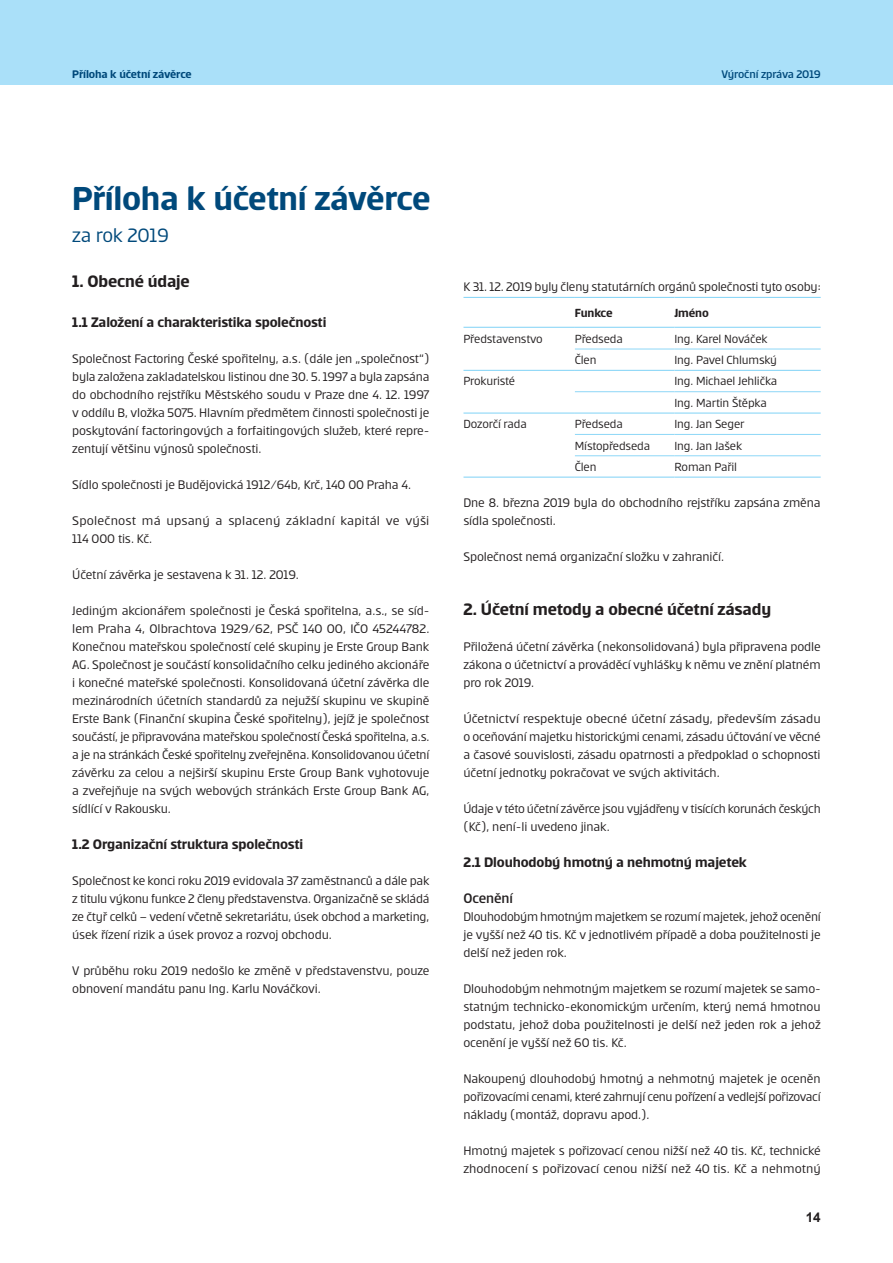
<style>
.page{position:relative;width:893px;height:1263px;background:#fff}
.page>*{position:absolute;margin:0;border:0;box-sizing:border-box;transform-origin:0 0}
.t1{font:700 36px "Erste";letter-spacing:-.015em;color:#00497b}
.t2{font:21px "Erste";letter-spacing:-.01em;color:#00497b}
.t3{font:700 18px "Erste";letter-spacing:-.01em;color:#231f20}
.t4{font:700 15px "Erste";letter-spacing:-.01em;color:#231f20}
.t5{font:500 15px "Erste";letter-spacing:-.01em;color:#231f20}
.t6{font:13.5px/18px "Erste";letter-spacing:-.01em;color:#231f20;text-align:justify}
.t7{font:13.5px/18px "Erste";letter-spacing:.015em;color:#231f20}
.t8{font:700 13.5px "Arial";color:#231f20}
.t9{font:12.75px/21.3px "Erste";letter-spacing:-.015em;color:#231f20}
.t10{font:700 12.75px "Erste";letter-spacing:-.01em;color:#231f20}
.t11{font:700 12px "Erste";letter-spacing:-.015em;color:#00497b}
.t12{font:500 12px "Erste";letter-spacing:-.01em;color:#00497b}
</style>
<div class="page">
<div style="left:0;top:0;width:893px;height:85px;background:#aae0f9"></div>
<hr style="left:463px;top:297px;width:112px;height:1px;background:#8dd7f7">
<hr style="left:575px;top:297px;width:99px;height:1px;background:#8dd7f7">
<hr style="left:674px;top:297px;width:147px;height:1px;background:#8dd7f7">
<hr style="left:463px;top:327px;width:112px;height:1px;background:#8dd7f7">
<hr style="left:575px;top:327px;width:99px;height:1px;background:#8dd7f7">
<hr style="left:674px;top:327px;width:147px;height:1px;background:#8dd7f7">
<hr style="left:674px;top:412px;width:147px;height:2px;background:#8dd7f7">
<hr style="left:463px;top:477px;width:112px;height:1px;background:#8dd7f7">
<hr style="left:575px;top:477px;width:99px;height:1px;background:#8dd7f7">
<hr style="left:674px;top:477px;width:147px;height:1px;background:#8dd7f7">
<hr style="left:575px;top:349px;width:99px;height:1px;background:#8dd7f7">
<hr style="left:674px;top:349px;width:147px;height:1px;background:#8dd7f7">
<hr style="left:463px;top:412px;width:112px;height:2px;background:#8dd7f7">
<hr style="left:575px;top:412px;width:99px;height:2px;background:#8dd7f7">
<hr style="left:575px;top:434px;width:99px;height:1px;background:#8dd7f7">
<hr style="left:674px;top:434px;width:147px;height:1px;background:#8dd7f7">
<hr style="left:575px;top:455px;width:99px;height:1px;background:#8dd7f7">
<hr style="left:674px;top:455px;width:147px;height:1px;background:#8dd7f7">
<hr style="left:463px;top:370px;width:112px;height:1px;background:#8dd7f7">
<hr style="left:575px;top:370px;width:99px;height:1px;background:#8dd7f7">
<hr style="left:674px;top:370px;width:147px;height:1px;background:#8dd7f7">
<hr style="left:575px;top:391px;width:99px;height:1px;background:#8dd7f7">
<hr style="left:674px;top:391px;width:147px;height:1px;background:#8dd7f7">
<p class="t11" style="left:72px;top:68px;width:121px">Příloha k účetní závěrce</p>
<p class="t12" style="left:721px;top:68px;width:101px">Výroční zpráva 2019</p>
<h1 class="t1" style="left:72px;top:180px;width:360px">Příloha k účetní závěrce</h1>
<h2 class="t2" style="left:72px;top:225px;width:98px">za rok 2019</h2>
<h3 class="t3" style="left:72px;top:272px;width:119px">1. Obecné údaje</h3>
<p class="t4" style="left:72px;top:314px;width:256px">1.1 Založení a charakteristika společnosti</p>
<p class="t6" style="left:72px;top:349px;width:359px">Společnost Factoring České spořitelny, a.s. (dále jen „společnost“) byla založena zakladatelskou listinou dne 30. 5. 1997 a byla zapsána do obchodního rejstříku Městského soudu v Praze dne 4. 12. 1997 v oddílu B, vložka 5075. Hlavním předmětem činnosti společnosti je poskytování factoringových a forfaitingových služeb, které repre&shy;zentují většinu výnosů společnosti.</p>
<p class="t6" style="left:72px;top:475px;width:340px">Sídlo společnosti je Budějovická 1912/64b, Krč, 140 00 Praha 4.</p>
<p class="t7" style="left:72px;top:511px;width:359px">Společnost má upsaný a splacený základní kapitál ve výši<br>114 000 tis. Kč.</p>
<p class="t6" style="left:72px;top:565px;width:228px">Účetní závěrka je sestavena k 31. 12. 2019.</p>
<p class="t6" style="left:72px;top:601px;width:359px">Jediným akcionářem společnosti je Česká spořitelna, a.s., se síd&shy;lem Praha 4, Olbrachtova 1929/62, PSČ 140 00, IČO 45244782.<br>Konečnou mateřskou společností celé skupiny je Erste Group Bank AG. Společnost je součástí konsolidačního celku jediného akcionáře i konečné mateřské společnosti. Konsolidovaná účetní závěrka dle mezinárodních účetních standardů za nejužší skupinu ve skupině Erste Bank (Finanční skupina České spořitelny), jejíž je společnost součástí, je připravována mateřskou společností Česká spořitelna, a.s. a je na stránkách České spořitelny zveřejněna. Konsolidovanou účetní závěrku za celou a nejširší skupinu Erste Group Bank vyhotovuje a zveřejňuje na svých webových stránkách Erste Group Bank AG, sídlící v Rakousku.</p>
<p class="t4" style="left:72px;top:836px;width:232px">1.2 Organizační struktura společnosti</p>
<p class="t6" style="left:72px;top:871px;width:359px">Společnost ke konci roku 2019 evidovala 37 zaměstnanců a dále pak z titulu výkonu funkce 2 členy představenstva. Organizačně se skládá ze čtyř celků – vedení včetně sekretariátu, úsek obchod a marketing, úsek řízení rizik a úsek provoz a rozvoj obchodu.</p>
<p class="t6" style="left:72px;top:961px;width:359px">V průběhu roku 2019 nedošlo ke změně v představenstvu, pouze obnovení mandátu panu Ing. Karlu Nováčkovi.</p>
<p class="t6" style="left:463px;top:277px;width:359px">K 31. 12. 2019 byly členy statutárních orgánů společnosti tyto osoby:</p>
<p class="t10" style="left:575px;top:307px;width:39px">Funkce</p>
<p class="t10" style="left:674px;top:307px;width:36px">Jméno</p>
<p class="t9" style="left:463px;top:328px;width:81px">Představenstvo</p>
<p class="t9" style="left:575px;top:328px;width:50px">Předseda</p>
<p class="t9" style="left:674px;top:328px;width:95px">Ing. Karel Nováček</p>
<p class="t9" style="left:575px;top:349px;width:23px">Člen</p>
<p class="t9" style="left:674px;top:349px;width:104px">Ing. Pavel Chlumský</p>
<p class="t9" style="left:463px;top:370px;width:53px">Prokuristé</p>
<p class="t9" style="left:674px;top:370px;width:104px">Ing. Michael Jehlička<br>Ing. Martin Štěpka</p>
<p class="t9" style="left:463px;top:413px;width:65px">Dozorčí rada</p>
<p class="t9" style="left:575px;top:413px;width:50px">Předseda</p>
<p class="t9" style="left:674px;top:413px;width:72px">Ing. Jan Seger</p>
<p class="t9" style="left:575px;top:435px;width:77px">Místopředseda</p>
<p class="t9" style="left:674px;top:435px;width:69px">Ing. Jan Jašek</p>
<p class="t9" style="left:575px;top:456px;width:23px">Člen</p>
<p class="t9" style="left:674px;top:456px;width:64px">Roman Pařil</p>
<p class="t6" style="left:463px;top:493px;width:359px">Dne 8. března 2019 byla do obchodního rejstříku zapsána změna sídla společnosti.</p>
<p class="t6" style="left:463px;top:547px;width:262px">Společnost nemá organizační složku v zahraničí.</p>
<h3 class="t3" style="left:463px;top:600px;width:309px">2. Účetní metody a obecné účetní zásady</h3>
<p class="t6" style="left:463px;top:637px;width:359px">Přiložená účetní závěrka (nekonsolidovaná) byla připravena podle zákona o účetnictví a prováděcí vyhlášky k němu ve znění platném pro rok 2019.</p>
<p class="t6" style="left:463px;top:709px;width:359px">Účetnictví respektuje obecné účetní zásady, především zásadu o oceňování majetku historickými cenami, zásadu účtování ve věcné a časové souvislosti, zásadu opatrnosti a předpoklad o schopnosti účetní jednotky pokračovat ve svých aktivitách.</p>
<p class="t6" style="left:463px;top:799px;width:359px">Údaje v této účetní závěrce jsou vyjádřeny v tisících korunách českých (Kč), není-li uvedeno jinak.</p>
<p class="t4" style="left:463px;top:854px;width:285px">2.1 Dlouhodobý hmotný a nehmotný majetek</p>
<p class="t5" style="left:463px;top:890px;width:51px">Ocenění</p>
<p class="t6" style="left:463px;top:907px;width:359px">Dlouhodobým hmotným majetkem se rozumí majetek, jehož ocenění je vyšší než 40 tis. Kč v jednotlivém případě a doba použitelnosti je delší než jeden rok.</p>
<p class="t6" style="left:463px;top:979px;width:359px">Dlouhodobým nehmotným majetkem se rozumí majetek se samo&shy;statným technicko-ekonomickým určením, který nemá hmotnou podstatu, jehož doba použitelnosti je delší než jeden rok a jehož ocenění je vyšší než 60 tis. Kč.</p>
<p class="t6" style="left:463px;top:1069px;width:359px">Nakoupený dlouhodobý hmotný a nehmotný majetek je oceněn pořizovacími cenami, které zahrnují cenu pořízení a vedlejší pořizovací náklady (montáž, dopravu apod.).</p>
<p class="t6" style="left:463px;top:1141px;width:359px">Hmotný majetek s pořizovací cenou nižší než 40 tis. Kč, technické zhodnocení s pořizovací cenou nižší než 40 tis. Kč a nehmotný</p>
<p class="t8" style="left:806px;top:1207px;width:17px">14</p>
</div>
